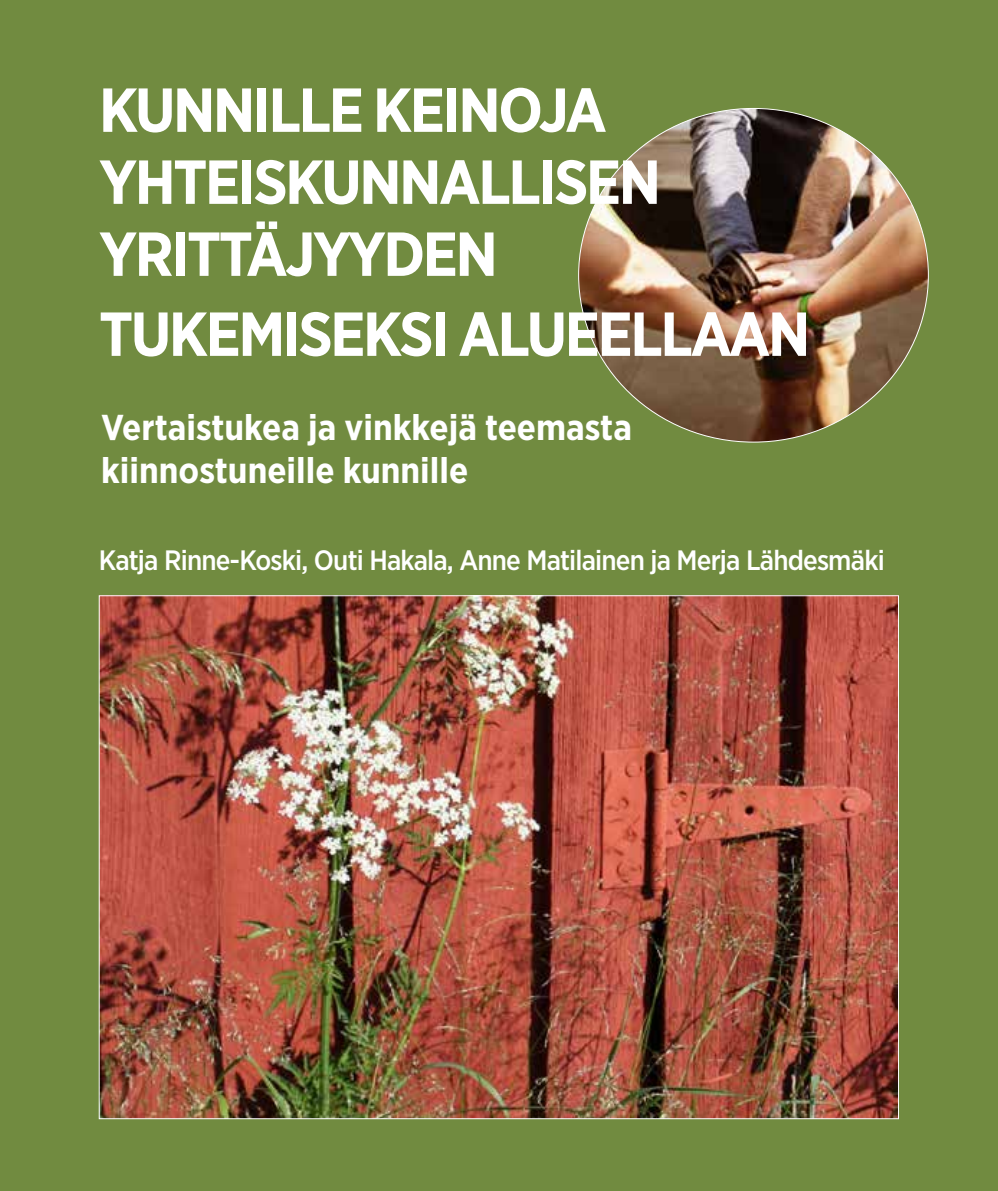
<style>
.page{position:relative;width:998px;height:1191px;background:#718b40}
.page>*{position:absolute;margin:0;border:0;box-sizing:border-box;transform-origin:0 0}
.t1{font:700 62px/72px "Gotham Narrow";letter-spacing:-.04em;color:#fff}
.t2{font:700 36px/43.2px "Gotham Narrow";color:#fff}
.t3{font:500 28px "Gotham Narrow";letter-spacing:-.03em;color:#fff}
</style>
<div class="page">
<img style="left:579px;top:108px;width:349px;height:334px">
<img style="left:101px;top:597px;width:796px;height:520px">
<p class="t1" style="left:99px;top:73px;width:563px">KUNNILLE KEINOJA<br>YHTEISKUNNALLISEN<br>YRITTÄJYYDEN</p>
<p class="t1" style="left:99px;top:297px;width:713px">TUKEMISEKSI ALUEELLAAN</p>
<p class="t2" style="left:101px;top:405px;width:532px">Vertaistukea ja vinkkejä teemasta kiinnostuneille kunnille</p>
<p class="t3" style="left:99px;top:543px;width:787px">Katja Rinne-Koski, Outi Hakala, Anne Matilainen ja Merja Lähdesmäki</p>
</div>
